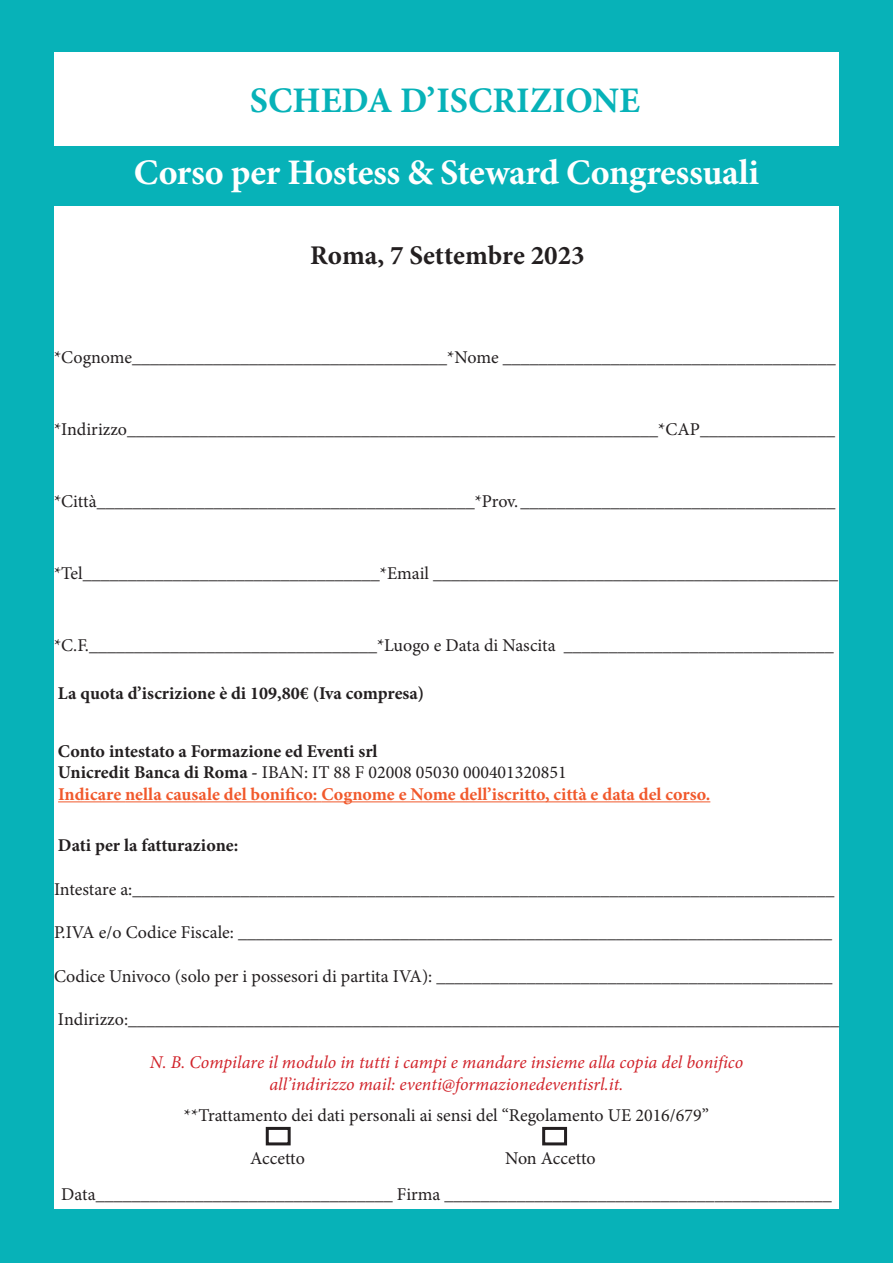
<style>
.page{position:relative;width:893px;height:1263px;background:#07b2b8}
.page>*{position:absolute;margin:0;border:0;box-sizing:border-box;transform-origin:0 0}
.t1{font:700 36px "Minion Pro";letter-spacing:-.01em;color:#fff}
.t2{font:700 36px "Minion Pro";color:#07b2b8}
.t3{font:700 27px "Minion Pro";color:#231f20}
.t4{font:18px "Minion Pro";color:#231f20}
.t5{font:italic 18px/21.6px "Minion Pro";color:#d1232a;text-align:center}
.t6{font:700 18px "Minion Pro";color:#231f20}
.t7{font:700 18px "Minion Pro";color:#f1592c}
.s1{font-weight:700}
</style>
<div class="page">
<div style="left:54px;top:52px;width:785px;height:1157px;background:#fff"></div>
<hr style="left:58px;top:801px;width:67px;height:1px;background:#f1592c">
<hr style="left:125px;top:801px;width:196px;height:1px;background:#f1592c">
<hr style="left:321px;top:801px;width:389px;height:1px;background:#f1592c">
<div style="left:542px;top:1127px;width:25px;height:18px;border:3px solid #231f20"></div>
<div style="left:266px;top:1127px;width:25px;height:18px;border:3px solid #231f20"></div>
<div style="left:46px;top:147px;width:801px;height:59px;background:#07b2b8"></div>
<p class="t2" style="left:250px;top:75px;width:392px">SCHEDA D’ISCRIZIONE</p>
<p class="t1" style="left:134px;top:147px;width:626px">Corso per Hostess &amp; Steward Congressuali</p>
<p class="t3" style="left:310px;top:236px;width:276px">Roma, 7 Settembre 2023</p>
<p class="t4" style="left:54px;top:345px;width:783px">*Cognome___________________________________*Nome _____________________________________</p>
<p class="t4" style="left:54px;top:417px;width:782px">*Indirizzo___________________________________________________________*CAP_______________</p>
<p class="t4" style="left:54px;top:489px;width:783px">*Città__________________________________________*Prov.___________________________________</p>
<p class="t4" style="left:54px;top:561px;width:786px">*Tel_________________________________*Email _____________________________________________</p>
<p class="t4" style="left:54px;top:633px;width:781px">*C.F.________________________________*Luogo e Data di Nascita ______________________________</p>
<p class="t6" style="left:58px;top:681px;width:368px">La quota d’iscrizione è di 109,80€ (Iva compresa)</p>
<p class="t6" style="left:58px;top:738px;width:321px">Conto intestato a Formazione ed Eventi srl</p>
<p class="t4" style="left:58px;top:761px;width:510px"><span class="s1">Unicredit Banca di Roma -</span> IBAN: IT 88 F 02008 05030 000401320851</p>
<p class="t7" style="left:58px;top:782px;width:654px">Indicare nella causale del bonifico: Cognome e Nome dell’iscritto, città e data del corso.</p>
<p class="t6" style="left:58px;top:833px;width:182px">Dati per la fatturazione:</p>
<p class="t4" style="left:54px;top:877px;width:782px">Intestare a:______________________________________________________________________________</p>
<p class="t4" style="left:54px;top:920px;width:780px">P.IVA e/o Codice Fiscale: __________________________________________________________________</p>
<p class="t4" style="left:54px;top:964px;width:780px">Codice Univoco (solo per i possesori di partita IVA): ____________________________________________</p>
<p class="t4" style="left:58px;top:1007px;width:783px">Indirizzo:_______________________________________________________________________________</p>
<p class="t5" style="left:150px;top:1052px;width:595px">N. B. Compilare il modulo in tutti i campi e mandare insieme alla copia del bonifico all’indirizzo mail: eventi@formazionedeventisrl.it.</p>
<p class="t4" style="left:184px;top:1103px;width:527px">**Trattamento dei dati personali ai sensi del “Regolamento UE 2016/679”</p>
<p class="t4" style="left:250px;top:1146px;width:56px">Accetto</p>
<p class="t4" style="left:505px;top:1146px;width:92px">Non Accetto</p>
<p class="t4" style="left:61px;top:1182px;width:772px">Data_________________________________ Firma ___________________________________________</p>
</div>
